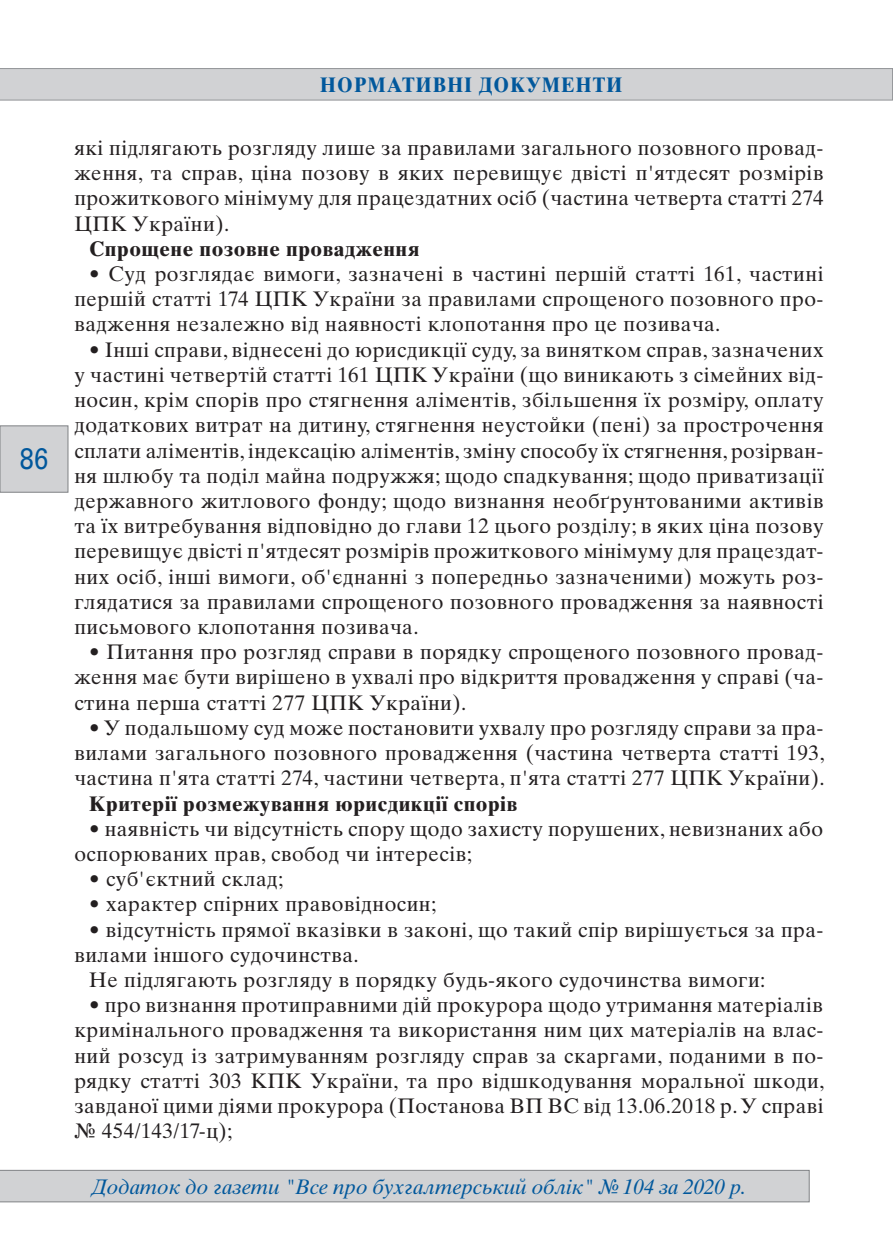
<style>
.page{position:relative;width:893px;height:1241px;background:#fff}
.page>*{position:absolute;margin:0;border:0;box-sizing:border-box;transform-origin:0 0}
.t1{font:29.75px "Univers C";color:#01589c;scale:.85 1}
.Main_Text_UKR{font:21px/25.2px "Times Ten Cyr Upright";letter-spacing:.025em;color:#231f20;text-align:justify}
.Main_Text_UKR-2{font:700 21px "Times Ten Cyr";letter-spacing:.025em;color:#231f20}
.t2{font:21px "Times Ten Cyr Inclined";letter-spacing:-.01em;color:#01589c}
.t3{font:700 21px "Times Ten Cyr";letter-spacing:.06em;color:#01589c;scale:.9 1}
</style>
<div class="page">
<div style="left:0;top:1169px;width:809px;height:32px;background:#d1d2d4"></div>
<div style="left:0;top:425px;width:68px;height:67px;background:#d1d2d4;border:1px solid #808285"></div>
<div style="left:0;top:68px;width:893px;height:32px;background:#d1d2d4"></div>
<h1 class="t1" style="left:20px;top:441px;width:35px">86</h1>
<p class="t3" style="left:320px;top:73px;width:337px">НОРМАТИВНІ ДОКУМЕНТИ</p>
<p class="Main_Text_UKR" style="left:74px;top:135px;width:751px">які підлягають розгляду лише за правилами загального позовного провад&shy;ження, та справ, ціна позову в яких перевищує двісті п'ятдесят розмірів прожиткового мінімуму для працездатних осіб (частина четверта статті 274<br>ЦПК України).</p>
<p class="Main_Text_UKR-2" style="left:89px;top:236px;width:332px">Спрощене позовне провадження</p>
<p class="Main_Text_UKR" style="left:74px;top:261px;width:751px;text-indent:15px">• Суд розглядає вимоги, зазначені в частині першій статті 161, частині першій статті 174 ЦПК України за правилами спрощеного позовного про&shy;вадження незалежно від наявності клопотання про це позивача.</p>
<p class="Main_Text_UKR" style="left:74px;top:337px;width:751px;text-indent:15px">• Інші справи, віднесені до юрисдикції суду, за винятком справ, зазначених у частині четвертій статті 161 ЦПК України (що виникають з сімейних від&shy;носин, крім спорів про стягнення аліментів, збільшення їх розміру, оплату додаткових витрат на дитину, стягнення неустойки (пені) за прострочення сплати аліментів, індексацію аліментів, зміну способу їх стягнення, розірван&shy;ня шлюбу та поділ майна подружжя; щодо спадкування; щодо приватизації державного житлового фонду; щодо визнання необґрунтованими активів та їх витребування відповідно до глави 12 цього розділу; в яких ціна позову перевищує двісті п'ятдесят розмірів прожиткового мінімуму для працездат&shy;них осіб, інші вимоги, об'єднанні з попередньо зазначеними) можуть роз&shy;глядатися за правилами спрощеного позовного провадження за наявності письмового клопотання позивача.</p>
<p class="Main_Text_UKR" style="left:74px;top:639px;width:751px;text-indent:15px">• Питання про розгляд справи в порядку спрощеного позовного провад&shy;ження має бути вирішено в ухвалі про відкриття провадження у справі (ча&shy;стина перша статті 277 ЦПК України).</p>
<p class="Main_Text_UKR" style="left:74px;top:715px;width:752px;text-indent:15px">• У подальшому суд може постановити ухвалу про розгляду справи за пра&shy;вилами загального позовного провадження (частина четверта статті 193, частина п'ята статті 274, частини четверта, п'ята статті 277 ЦПК України).</p>
<p class="Main_Text_UKR-2" style="left:89px;top:790px;width:429px">Критерії розмежування юрисдикції спорів</p>
<p class="Main_Text_UKR" style="left:74px;top:816px;width:750px;text-indent:15px">• наявність чи відсутність спору щодо захисту порушених, невизнаних або оспорюваних прав, свобод чи інтересів;</p>
<p class="Main_Text_UKR" style="left:89px;top:866px;width:196px">• суб'єктний склад;</p>
<p class="Main_Text_UKR" style="left:89px;top:891px;width:349px">• характер спірних правовідносин;</p>
<p class="Main_Text_UKR" style="left:74px;top:916px;width:751px;text-indent:15px">• відсутність прямої вказівки в законі, що такий спір вирішується за пра&shy;вилами іншого судочинства.</p>
<p class="Main_Text_UKR" style="left:89px;top:967px;width:678px">Не підлягають розгляду в порядку будь-якого судочинства вимоги:</p>
<p class="Main_Text_UKR" style="left:74px;top:992px;width:752px;text-indent:15px">• про визнання протиправними дій прокурора щодо утримання матеріалів кримінального провадження та використання ним цих матеріалів на влас&shy;ний розсуд із затримуванням розгляду справ за скаргами, поданими в по&shy;рядку статті 303 КПК України, та про відшкодування моральної шкоди, завданої цими діями прокурора (Постанова ВП ВС від 13.06.2018 р. У справі № 454/143/17-ц);</p>
<p class="t2" style="left:92px;top:1174px;width:656px">Додаток до газети "Все про бухгалтерський облік" № 104 за 2020 р.</p>
</div>
